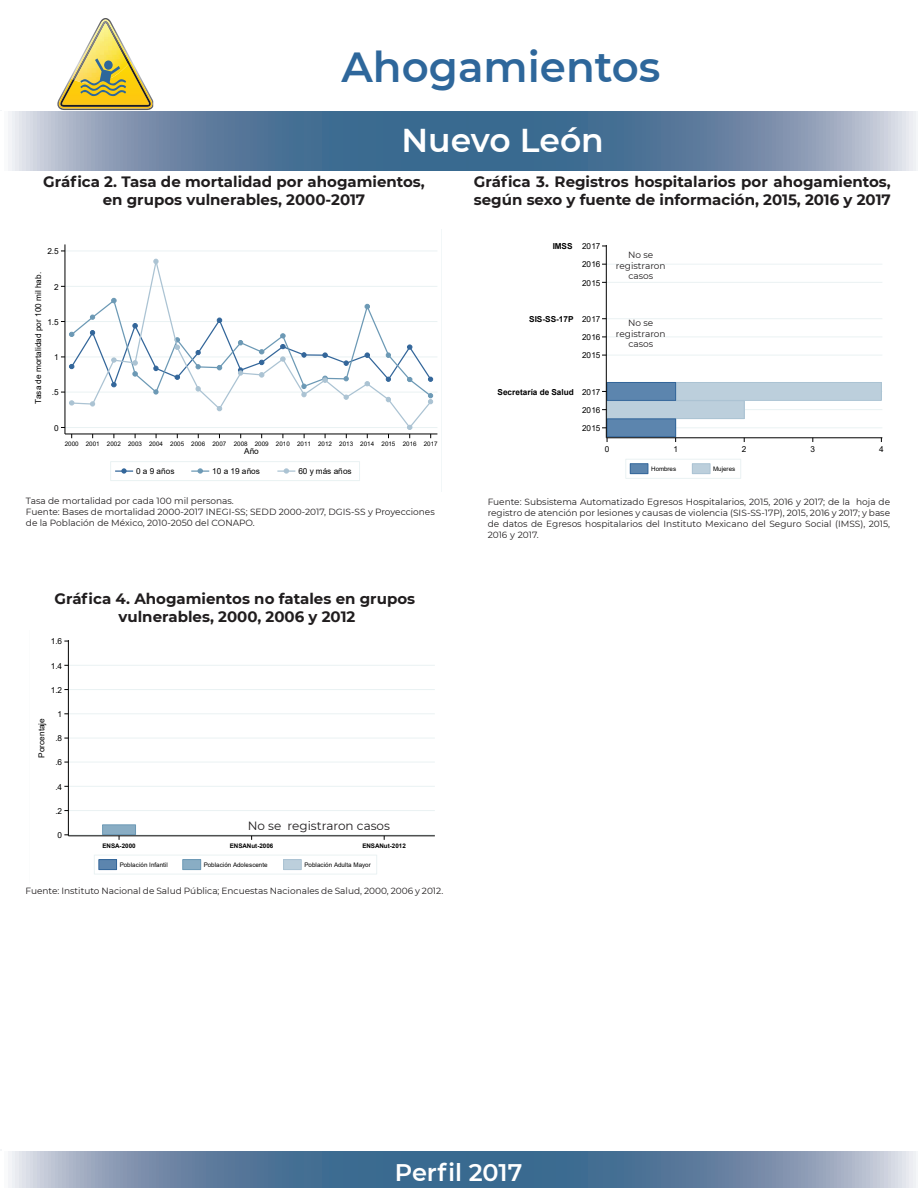
<style>
.page{position:relative;width:918px;height:1188px;background:#fff}
.page>*{position:absolute;margin:0;border:0;box-sizing:border-box;transform-origin:0 0}
.t1{font:600 42px "Montserrat";color:#2e679b}
.t2{font:600 33px "Montserrat";color:#fff}
.t3{font:600 24px "Montserrat";color:#fff}
.t4{font:700 15px/18px "Montserrat";color:#201d1e;text-align:center}
.t5{font:12px "Montserrat";color:#201d1e}
.t6{font:9px/10.8px "Montserrat";color:#201d1e;text-align:center}
.t7{font:8.25px "Arial";letter-spacing:-.01em;color:#000}
.t8{font:700 8.25px "Arial";color:#000}
.t9{font:6.3px "Arial";letter-spacing:.005em;color:#000}
.t10{font:700 6.3px "Arial";color:#000}
.s1{font-weight:400}
</style>
<div class="page">
<hr style="left:0;top:110px;width:1px;height:60px;background:#f4f6f8">
<hr style="left:0;top:1150px;width:1px;height:38px;background:#f4f6f8">
<svg style="left:0;top:111px;width:918px;height:60px;background:#6b89a7"></svg>
<svg style="left:0;top:1151px;width:918px;height:37px;background:#6b89a7"></svg>
<svg style="left:57px;top:18px;width:97px;height:92px"></svg>
<hr style="left:65px;top:427px;width:372px;height:1px;background:#eaf2f3">
<hr style="left:65px;top:392px;width:372px;height:1px;background:#eaf2f3">
<hr style="left:65px;top:356px;width:372px;height:1px;background:#eaf2f3">
<hr style="left:65px;top:321px;width:372px;height:1px;background:#eaf2f3">
<hr style="left:65px;top:286px;width:372px;height:1px;background:#eaf2f3">
<hr style="left:65px;top:250px;width:372px;height:1px;background:#eaf2f3">
<hr style="left:65px;top:244px;width:1px;height:190px;background:#000">
<hr style="left:65px;top:434px;width:372px;height:1px;background:#000">
<svg style="left:61px;top:259px;width:372px;height:179px"></svg>
<div style="left:110px;top:461px;width:250px;height:20px;border:1px solid #eaf2f3"></div>
<svg style="left:115px;top:468px;width:18px;height:6px"></svg>
<svg style="left:191px;top:468px;width:18px;height:6px"></svg>
<svg style="left:277px;top:468px;width:18px;height:6px"></svg>
<div style="left:606px;top:245px;width:277px;height:193px;border:1px solid #fff"></div>
<hr style="left:606px;top:427px;width:276px;height:1px;background:#eaf2f3">
<hr style="left:606px;top:409px;width:276px;height:1px;background:#eaf2f3">
<hr style="left:606px;top:391px;width:276px;height:1px;background:#eaf2f3">
<hr style="left:606px;top:355px;width:276px;height:1px;background:#eaf2f3">
<hr style="left:606px;top:336px;width:276px;height:1px;background:#eaf2f3">
<hr style="left:606px;top:318px;width:276px;height:1px;background:#eaf2f3">
<hr style="left:606px;top:282px;width:276px;height:1px;background:#eaf2f3">
<hr style="left:606px;top:264px;width:276px;height:1px;background:#eaf2f3">
<div style="left:607px;top:382px;width:274px;height:18px;background:#bccfdc"></div>
<div style="left:607px;top:382px;width:274px;height:18px;border:1px solid #abc3d3"></div>
<div style="left:607px;top:401px;width:137px;height:18px;background:#bccfdc"></div>
<div style="left:607px;top:401px;width:137px;height:18px;border:1px solid #abc3d3"></div>
<div style="left:607px;top:382px;width:69px;height:18px;background:#5c85ae"></div>
<div style="left:607px;top:382px;width:69px;height:18px;border:1px solid #33669a"></div>
<div style="left:607px;top:419px;width:69px;height:18px;background:#5c85ae"></div>
<div style="left:607px;top:419px;width:69px;height:18px;border:1px solid #33669a"></div>
<hr style="left:606px;top:245px;width:1px;height:193px;background:#000">
<hr style="left:606px;top:438px;width:276px;height:1px;background:#000">
<div style="left:626px;top:459px;width:115px;height:20px;border:1px solid #eaf2f3"></div>
<div style="left:630px;top:464px;width:18px;height:10px;background:#5c85ae"></div>
<div style="left:630px;top:464px;width:18px;height:10px;border:1px solid #33669a"></div>
<div style="left:692px;top:464px;width:18px;height:10px;background:#bccfdc"></div>
<div style="left:692px;top:464px;width:18px;height:10px;border:1px solid #abc3d3"></div>
<svg style="left:64px;top:640px;width:320px;height:235px"></svg>
<div style="left:68px;top:640px;width:367px;height:196px;background:#fff"></div>
<div style="left:68px;top:640px;width:367px;height:196px;border:1px solid #fff"></div>
<hr style="left:68px;top:834px;width:367px;height:1px;background:#eaf2f3">
<hr style="left:68px;top:810px;width:367px;height:1px;background:#eaf2f3">
<hr style="left:68px;top:786px;width:367px;height:1px;background:#eaf2f3">
<hr style="left:68px;top:762px;width:367px;height:1px;background:#eaf2f3">
<hr style="left:68px;top:738px;width:367px;height:1px;background:#eaf2f3">
<hr style="left:68px;top:713px;width:367px;height:1px;background:#eaf2f3">
<hr style="left:68px;top:689px;width:367px;height:1px;background:#eaf2f3">
<hr style="left:68px;top:665px;width:367px;height:1px;background:#eaf2f3">
<div style="left:103px;top:825px;width:33px;height:10px;background:#89adc4"></div>
<div style="left:103px;top:825px;width:33px;height:10px;border:1px solid #6c99b5"></div>
<hr style="left:68px;top:640px;width:1px;height:196px;background:#000">
<hr style="left:68px;top:836px;width:367px;height:1px;background:#000">
<div style="left:94px;top:855px;width:283px;height:19px;background:#fff"></div>
<div style="left:94px;top:855px;width:283px;height:19px;border:1px solid #eaf2f3"></div>
<div style="left:99px;top:860px;width:18px;height:10px;background:#5c85ae"></div>
<div style="left:99px;top:860px;width:18px;height:10px;border:1px solid #33669a"></div>
<div style="left:183px;top:860px;width:18px;height:10px;background:#89adc4"></div>
<div style="left:183px;top:860px;width:18px;height:10px;border:1px solid #6c99b5"></div>
<div style="left:284px;top:860px;width:17px;height:10px;background:#bccfdc"></div>
<div style="left:284px;top:860px;width:17px;height:10px;border:1px solid #abc3d3"></div>
<h1 class="t1" style="left:341px;top:37px;width:321px">Ahogamientos</h1>
<h2 class="t2" style="left:402px;top:117px;width:204px">Nuevo León</h2>
<h3 class="t4" style="left:43px;top:172px;width:383px">Gráfica 2. Tasa de mortalidad por ahogamientos, en grupos vulnerables, 2000-2017</h3>
<h3 class="t4" style="left:474px;top:172px;width:418px;text-align:left">Gráfica 3. Registros hospitalarios por ahogamientos, según sexo y fuente de información, 2015, 2016 y 2017</h3>
<p class="t7" style="left:47px;top:246px;width:13px">2.5</p>
<p class="t7" style="left:33px;top:404px;width:133px;rotate:-90deg">Tasa de mortalidad por 100 mil hab.</p>
<p class="t7" style="left:54px;top:281px;width:6px">2</p>
<p class="t7" style="left:47px;top:316px;width:13px">1.5</p>
<p class="t7" style="left:54px;top:352px;width:6px">1</p>
<p class="t7" style="left:52px;top:387px;width:8px">.5</p>
<p class="t7" style="left:54px;top:422px;width:6px">0</p>
<p class="t9" style="left:65px;top:439px;width:374px">2000 2001 2002 2003 2004 2005 2006 2007 2008 2009 2010 2011 2012 2013 2014 2015 2016 2017</p>
<p class="t7" style="left:244px;top:446px;width:16px">Año</p>
<p class="t7" style="left:136px;top:466px;width:40px">0 a 9 años</p>
<p class="t7" style="left:212px;top:466px;width:49px">10 a 19 años</p>
<p class="t7" style="left:298px;top:466px;width:55px">60 y más años</p>
<p class="t6" style="left:26px;top:495px;width:410px;text-align:left">Tasa de mortalidad por cada 100 mil personas.<br>Fuente: Bases de mortalidad 2000-2017 INEGI-SS; SEDD 2000-2017, DGIS-SS y Proyecciones de la Población de México, 2010-2050 del CONAPO.</p>
<h3 class="t4" style="left:54px;top:589px;width:362px">Gráfica 4. Ahogamientos no fatales en grupos vulnerables, 2000, 2006 y 2012</h3>
<p class="t7" style="left:51px;top:636px;width:13px">1.6</p>
<p class="t7" style="left:51px;top:660px;width:13px">1.4</p>
<p class="t7" style="left:51px;top:684px;width:13px">1.2</p>
<p class="t7" style="left:36px;top:758px;width:41px;rotate:-90deg">Porcentaje</p>
<p class="t7" style="left:58px;top:708px;width:6px">1</p>
<p class="t7" style="left:55px;top:732px;width:8px">.8</p>
<p class="t7" style="left:55px;top:757px;width:8px">.6</p>
<p class="t7" style="left:55px;top:781px;width:8px">.4</p>
<p class="t7" style="left:55px;top:805px;width:8px">.2</p>
<p class="t7" style="left:58px;top:829px;width:6px">0</p>
<h3 class="t5" style="left:248px;top:818px;width:144px">No se registraron casos</h3>
<p class="t10" style="left:103px;top:841px;width:35px">ENSA-2000</p>
<p class="t10" style="left:230px;top:841px;width:45px">ENSANut-2006</p>
<p class="t10" style="left:362px;top:841px;width:45px">ENSANut-2012</p>
<p class="t9" style="left:120px;top:861px;width:50px">Población Infantil</p>
<p class="t9" style="left:204px;top:861px;width:65px">Población Adolescente</p>
<p class="t9" style="left:305px;top:861px;width:68px">Población Adulta Mayor</p>
<p class="t6" style="left:26px;top:885px;width:419px">Fuente: Instituto Nacional de Salud Pública; Encuestas Nacionales de Salud, 2000, 2006 y 2012.</p>
<p class="t8" style="left:553px;top:241px;width:49px">IMSS <span class="s1">2017</span></p>
<p class="t7" style="left:582px;top:259px;width:20px">2016</p>
<p class="t7" style="left:582px;top:277px;width:20px">2015</p>
<p class="t8" style="left:529px;top:313px;width:73px">SIS-SS-17P <span class="s1">2017</span></p>
<p class="t7" style="left:582px;top:332px;width:20px">2016</p>
<p class="t7" style="left:582px;top:350px;width:20px">2015</p>
<p class="t8" style="left:498px;top:386px;width:104px">Secretaría de Salud <span class="s1">2017</span></p>
<p class="t7" style="left:582px;top:404px;width:20px">2016</p>
<p class="t7" style="left:582px;top:422px;width:20px">2015</p>
<p class="t6" style="left:616px;top:249px;width:51px">No se registraron casos</p>
<p class="t6" style="left:616px;top:317px;width:51px">No se registraron casos</p>
<p class="t7" style="left:605px;top:443px;width:6px">0</p>
<p class="t7" style="left:673px;top:443px;width:6px">1</p>
<p class="t7" style="left:742px;top:443px;width:6px">2</p>
<p class="t7" style="left:811px;top:443px;width:6px">3</p>
<p class="t7" style="left:879px;top:443px;width:6px">4</p>
<p class="t9" style="left:651px;top:465px;width:27px">Hombres</p>
<p class="t9" style="left:713px;top:465px;width:24px">Mujeres</p>
<p class="t6" style="left:488px;top:497px;width:404px;text-align:justify">Fuente: Subsistema Automatizado Egresos Hospitalarios, 2015, 2016 y 2017; de la hoja de registro de atención por lesiones y causas de violencia (SIS-SS-17P), 2015, 2016 y 2017; y base de datos de Egresos hospitalarios del Instituto Mexicano del Seguro Social (IMSS), 2015, 2016 y 2017.</p>
<h3 class="t3" style="left:395px;top:1156px;width:129px">Perfil 2017</h3>
</div>
